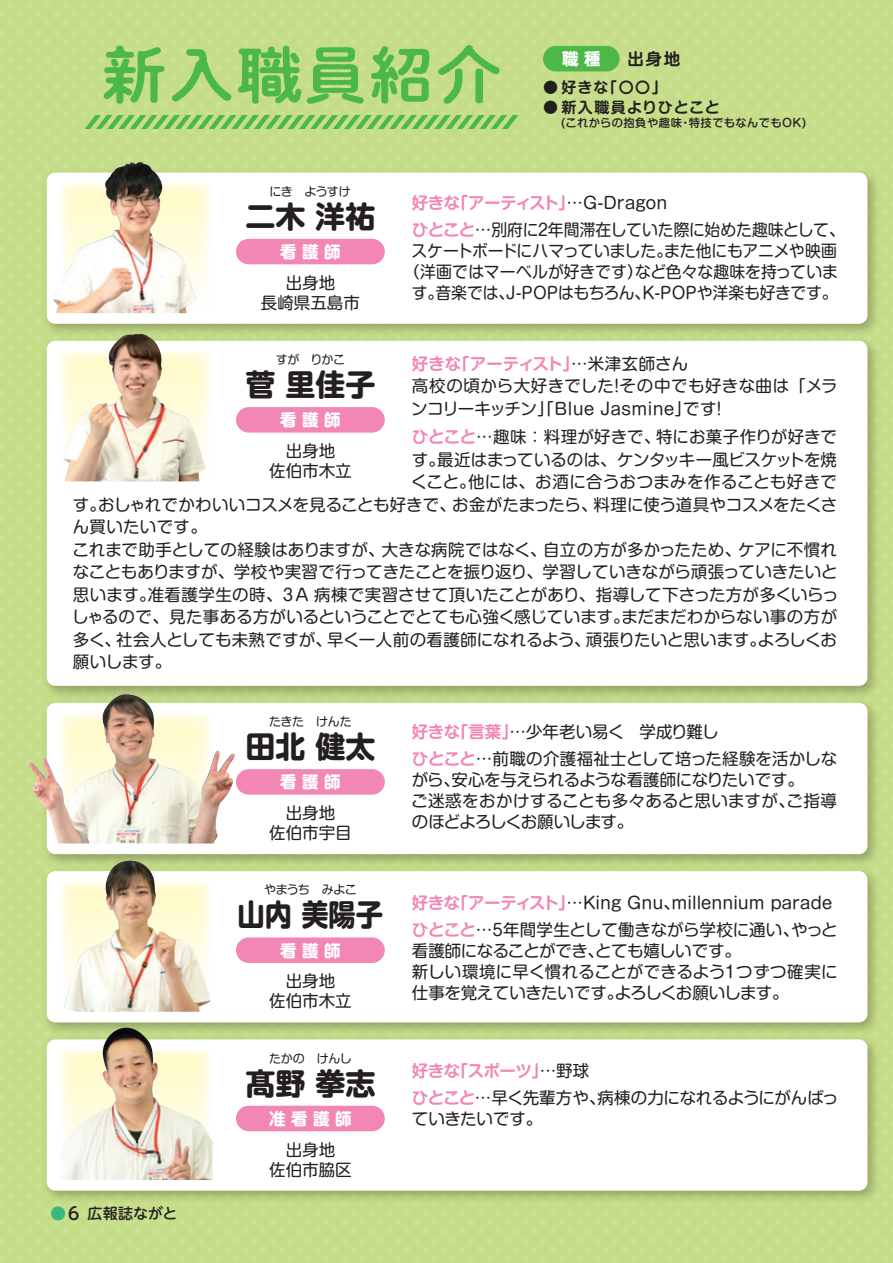
<style>
.page{position:relative;width:893px;height:1263px;background:#c5dd88}
.page>*{position:absolute;margin:0;border:0;box-sizing:border-box;transform-origin:0 0}
.t1{font:61.5px "P Shuei NM Go Std N B";letter-spacing:.05em;color:#4cb848;scale:1.05 1}
.t2{font:700 30px "Shin M Go Pro";color:#231f20}
.t3{font:700 30px "Shin M Go Pro";color:#231f20;scale:.91 1}
.t4{font:16.5px/21px "Shin M Go Pro";color:#231f20;text-align:center}
.t5{font:16.5px/22.5px "Shin M Go Pro";letter-spacing:.025em;color:#231f20}
.t6{font:700 16.5px "Shin M Go Pro De";letter-spacing:-.03em;color:#f287b6}
.t7{font:16.5px "Shin M Go Pro";letter-spacing:-.02em;color:#231f20}
.t8{font:16.5px "Shin M Go Pro";letter-spacing:.02em;color:#231f20}
.t9{font:700 16.5px "Shin M Go Pro";color:#fff}
.t10{font:700 16.5px "Shin M Go Pro De";letter-spacing:-.005em;color:#f287b6}
.t11{font:700 16.5px "Shin M Go Pro De";color:#231f20}
.t12{font:700 15px "Shin M Go Pro De";letter-spacing:.07em;color:#231f20}
.t13{font:500 15px "UD Shin M Go Pr 6 N";letter-spacing:.005em;color:#231f20}
.t14{font:12px "Shin M Go Pro";letter-spacing:-.04em;color:#231f20}
.t15{font:500 11.25px "Shin M Go Pro";letter-spacing:.045em;color:#231f20}
.s1{font-family:"Shin M Go Pro";font-weight:400;color:#231f20}
.s2{font-family:"Shin M Go Pro De";font-weight:700;color:#f287b6}
.s3{font-size:17.25px}
</style>
<div class="page">
<img style="left:38px;top:165px;width:847px;height:167px">
<div style="left:47px;top:173px;width:820px;height:151px;background:#fff;border-radius:9px"></div>
<img style="left:38px;top:332px;width:847px;height:362px">
<div style="left:47px;top:341px;width:820px;height:345px;background:#fff;border-radius:9px"></div>
<img style="left:38px;top:694px;width:847px;height:168px">
<div style="left:47px;top:703px;width:820px;height:151px;background:#fff;border-radius:9px"></div>
<img style="left:38px;top:862px;width:847px;height:169px">
<div style="left:47px;top:871px;width:820px;height:151px;background:#fff;border-radius:9px"></div>
<img style="left:38px;top:1031px;width:847px;height:176px">
<div style="left:47px;top:1039px;width:820px;height:152px;background:#fff;border-radius:9px"></div>
<svg style="left:196px;top:183px;width:14px;height:118px"></svg>
<div style="left:62px;top:351px;width:148px;height:130px;background:#fffdf1"></div>
<img style="left:60px;top:1028px;width:153px;height:152px">
<img style="left:64px;top:861px;width:147px;height:151px">
<div style="left:236px;top:769px;width:149px;height:26px;background:#f287b6;border-radius:13px"></div>
<img style="left:28px;top:694px;width:208px;height:149px">
<div style="left:236px;top:239px;width:149px;height:25px;background:#f287b6;border-radius:13px"></div>
<img style="left:53px;top:162px;width:143px;height:151px">
<img style="left:63px;top:333px;width:143px;height:148px">
<div style="left:236px;top:937px;width:149px;height:26px;background:#f287b6;border-radius:13px"></div>
<div style="left:236px;top:1106px;width:149px;height:25px;background:#f287b6;border-radius:13px"></div>
<div style="left:236px;top:407px;width:149px;height:26px;background:#f287b6;border-radius:13px"></div>
<div style="left:543px;top:46px;width:77px;height:25px;background:#4cb848;border-radius:13px"></div>
<svg style="left:81px;top:115px;width:438px;height:14px"></svg>
<svg style="left:51px;top:1206px;width:14px;height:14px"></svg>
<h1 class="t1" style="left:102px;top:29px;width:382px">新入職員紹介</h1>
<p class="t9" style="left:562px;top:45px;width:40px">職 種</p>
<p class="t11" style="left:627px;top:45px;width:54px">出身地</p>
<p class="t12" style="left:543px;top:75px;width:125px">● 好きな「〇〇」</p>
<p class="t12" style="left:543px;top:95px;width:178px">● 新入職員よりひとこと</p>
<p class="t15" style="left:561px;top:113px;width:247px">(これからの抱負や趣味・特技でもなんでもOK)</p>
<p class="t14" style="left:270px;top:181px;width:83px">にき　ようすけ</p>
<h2 class="t2" style="left:245px;top:192px;width:131px">二木 洋祐</h2>
<p class="t9" style="left:280px;top:238px;width:62px">看 護 師</p>
<p class="t4" style="left:261px;top:271px;width:100px;line-height:19.8px">出身地<br>長崎県五島市</p>
<p class="t6" style="left:412px;top:189px;width:257px">好きな「アーティスト」<span class="s1">…G-Dragon</span></p>
<p class="t4" style="left:404px;top:217px;width:443px"><span class="s2">ひとこと</span>…別府に２年間滞在していた際に始めた趣味として、スケートボードにハマっていました。また他にもアニメや映画（洋画ではマーベルが好きです）など色々な趣味を持っています。音楽では、J-POPはもちろん、K-POPや洋楽も好きです。</p>
<p class="t14" style="left:276px;top:350px;width:71px">すが　りかこ</p>
<p class="t10" style="left:412px;top:350px;width:278px">好きな「アーティスト」<span class="s1">…米津玄師さん</span></p>
<p class="t5" style="left:411px;top:373px;width:428px">高校の頃から大好きでした！その中でも好きな曲は「メランコリーキッチン」「Blue Jasmine」です！</p>
<p class="t4" style="left:412px;top:425px;width:427px"><span class="s2">ひとこと</span>…趣味：料理が好きで、特にお菓子作りが好きで</p>
<p class="t7" style="left:412px;top:446px;width:427px">す。最近はまっているのは、ケンタッキー風ビスケットを焼</p>
<p class="t8" style="left:411px;top:469px;width:427px">くこと。他には、お酒に合うおつまみを作ることも好きで</p>
<p class="t4" style="left:73px;top:492px;width:766px">す。おしゃれでかわいいコスメを見ることも好きで、お金がたまったら、料理に使う道具やコスメをたくさ</p>
<p class="t4" style="left:73px;top:515px;width:136px">ん買いたいです。</p>
<p class="t4" style="left:72px;top:537px;width:766px">これまで助手としての経験はありますが、大きな病院ではなく、自立の方が多かったため、ケアに不慣れ</p>
<p class="t4" style="left:73px;top:560px;width:766px">なこともありますが、学校や実習で行ってきたことを振り返り、学習していきながら頑張っていきたいと</p>
<p class="t4" style="left:73px;top:582px;width:767px">思います。准看護学生の時、３A 病棟で実習させて頂いたことがあり、指導して下さった方が多くいらっ</p>
<p class="t4" style="left:72px;top:605px;width:767px">しゃるので、見た事ある方がいるということでとても心強く感じています。まだまだわからない事の方が</p>
<p class="t4" style="left:73px;top:627px;width:766px">多く、社会人としても未熟ですが、早く一人前の看護師になれるよう、頑張りたいと思います。よろしくお</p>
<p class="t4" style="left:73px;top:650px;width:100px">願いします。</p>
<h2 class="t2" style="left:245px;top:360px;width:131px">菅 里佳子</h2>
<p class="t9" style="left:280px;top:407px;width:62px">看 護 師</p>
<p class="t4" style="left:269px;top:439px;width:84px;line-height:19.8px">出身地<br>佐伯市木立</p>
<p class="t13" style="left:65px;top:1200px;width:114px"><span class="s3">６</span> 広報誌ながと</p>
<p class="t14" style="left:269px;top:712px;width:84px">たきた　けんた</p>
<h2 class="t2" style="left:245px;top:722px;width:131px">田北 健太</h2>
<p class="t9" style="left:280px;top:769px;width:62px">看 護 師</p>
<p class="t4" style="left:269px;top:801px;width:84px;line-height:19.8px">出身地<br>佐伯市宇目</p>
<p class="t14" style="left:264px;top:880px;width:94px">やまうち　みよこ</p>
<h2 class="t3" style="left:238px;top:890px;width:162px">山内 美陽子</h2>
<p class="t9" style="left:280px;top:937px;width:62px">看 護 師</p>
<p class="t4" style="left:269px;top:969px;width:84px;line-height:19.8px">出身地<br>佐伯市木立</p>
<p class="t14" style="left:269px;top:1048px;width:84px">たかの　けんし</p>
<h2 class="t2" style="left:245px;top:1058px;width:131px">髙野 拳志</h2>
<p class="t9" style="left:269px;top:1105px;width:84px">准 看 護 師</p>
<p class="t4" style="left:269px;top:1137px;width:84px;line-height:19.8px">出身地<br>佐伯市脇区</p>
<p class="t4" style="left:412px;top:716px;width:427px;line-height:27px;text-align:left"><span class="s2">好きな「言葉」</span>…少年老い易く　学成り難し<br><span class="s2">ひとこと</span>…前職の介護福祉士として培った経験を活かしな</p>
<p class="t4" style="left:411px;top:767px;width:427px;text-align:left">がら、安心を与えられるような看護師になりたいです。<br>ご迷惑をおかけすることも多々あると思いますが、ご指導のほどよろしくお願いします。</p>
<p class="t4" style="left:412px;top:887px;width:427px;line-height:27px;text-align:left"><span class="s2">好きな「アーティスト」</span>…King Gnu、millennium parade<span class="s2">ひとこと</span>…５年間学生として働きながら学校に通い、やっと</p>
<p class="t4" style="left:412px;top:938px;width:427px;text-align:left">看護師になることができ、とても嬉しいです。<br>新しい環境に早く慣れることができるよう１つずつ確実に仕事を覚えていきたいです。よろしくお願いします。</p>
<p class="t6" style="left:412px;top:1057px;width:179px">好きな「スポーツ」<span class="s1">…野球</span></p>
<p class="t4" style="left:412px;top:1085px;width:428px;text-align:left"><span class="s2">ひとこと</span>…早く先輩方や、病棟の力になれるようにがんばっていきたいです。</p>
</div>
